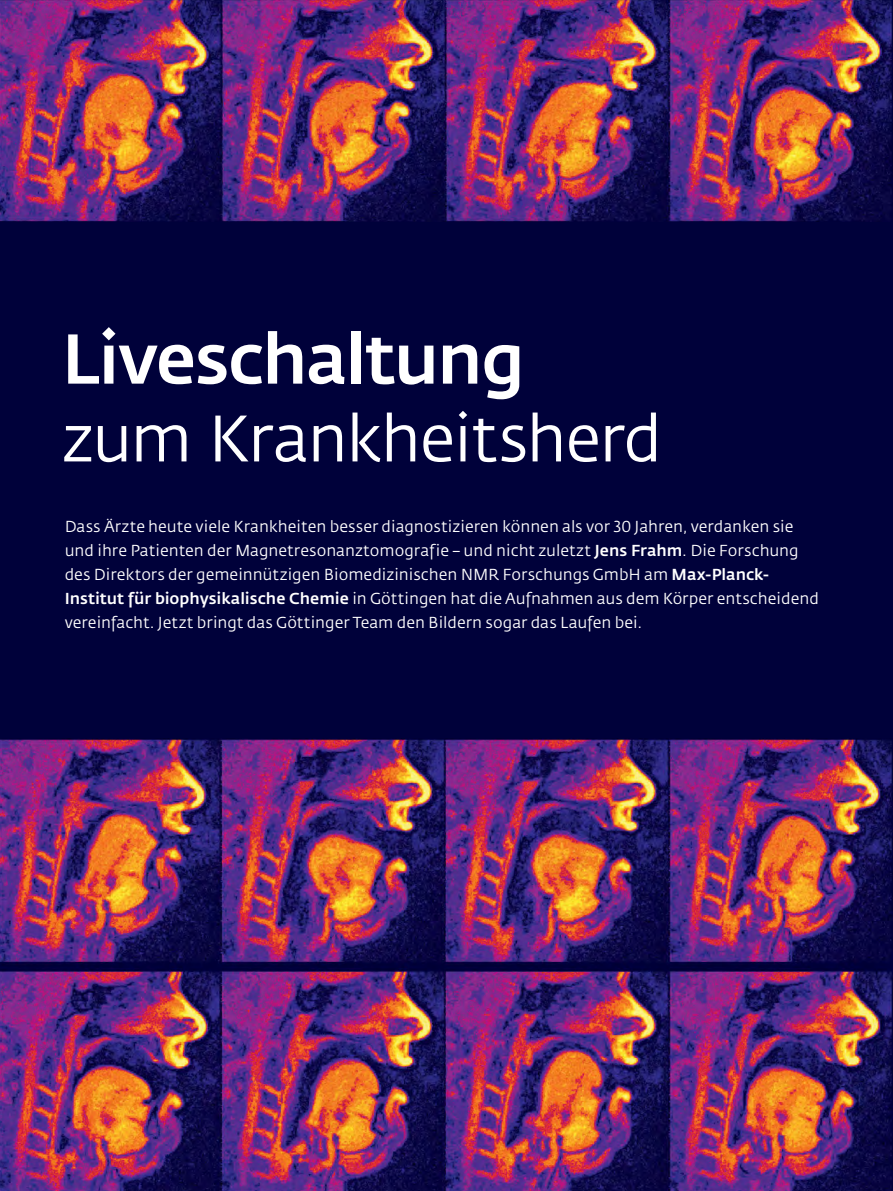
<style>
.page{position:relative;width:893px;height:1191px;background:#fff}
.page>*{position:absolute;margin:0;border:0;box-sizing:border-box;transform-origin:0 0}
.t1{font:500 69.6px "Fedra Sans";letter-spacing:-.03em;color:#fff}
.t2{font:64.8px "Fedra Sans";letter-spacing:-.03em;color:#fff}
.t3{font:15.75px/24px "Fedra Sans";color:#fff}
.s1{font-family:"Fedra Sans Book SC"}
.s2{font-weight:500}
</style>
<div class="page">
<div style="left:0;top:184px;width:893px;height:572px;background:#00013a"></div>
<img style="left:0;top:0;width:893px;height:221px">
<img style="left:0;top:738px;width:893px;height:453px">
<h1 class="t1" style="left:62px;top:319px;width:465px">Liveschaltung</h1>
<h2 class="t2" style="left:62px;top:404px;width:602px">zum Krankheitsherd</h2>
<p class="t3" style="left:65px;top:515px;width:756px">Dass Ärzte heute viele Krankheiten besser diagnostizieren können als vor <span class="s1">30</span> Jahren, verdanken sie und ihre Patienten der Magnetresonanztomografie – und nicht zuletzt <span class="s2">Jens Frahm</span>. Die Forschung des Direktors der gemeinnützigen Biomedizinischen NMR Forschungs GmbH am <span class="s2">Max-Planck-Institut für biophysikalische Chemie</span> in Göttingen hat die Aufnahmen aus dem Körper entscheidend vereinfacht. Jetzt bringt das Göttinger Team den Bildern sogar das Laufen bei.</p>
</div>
